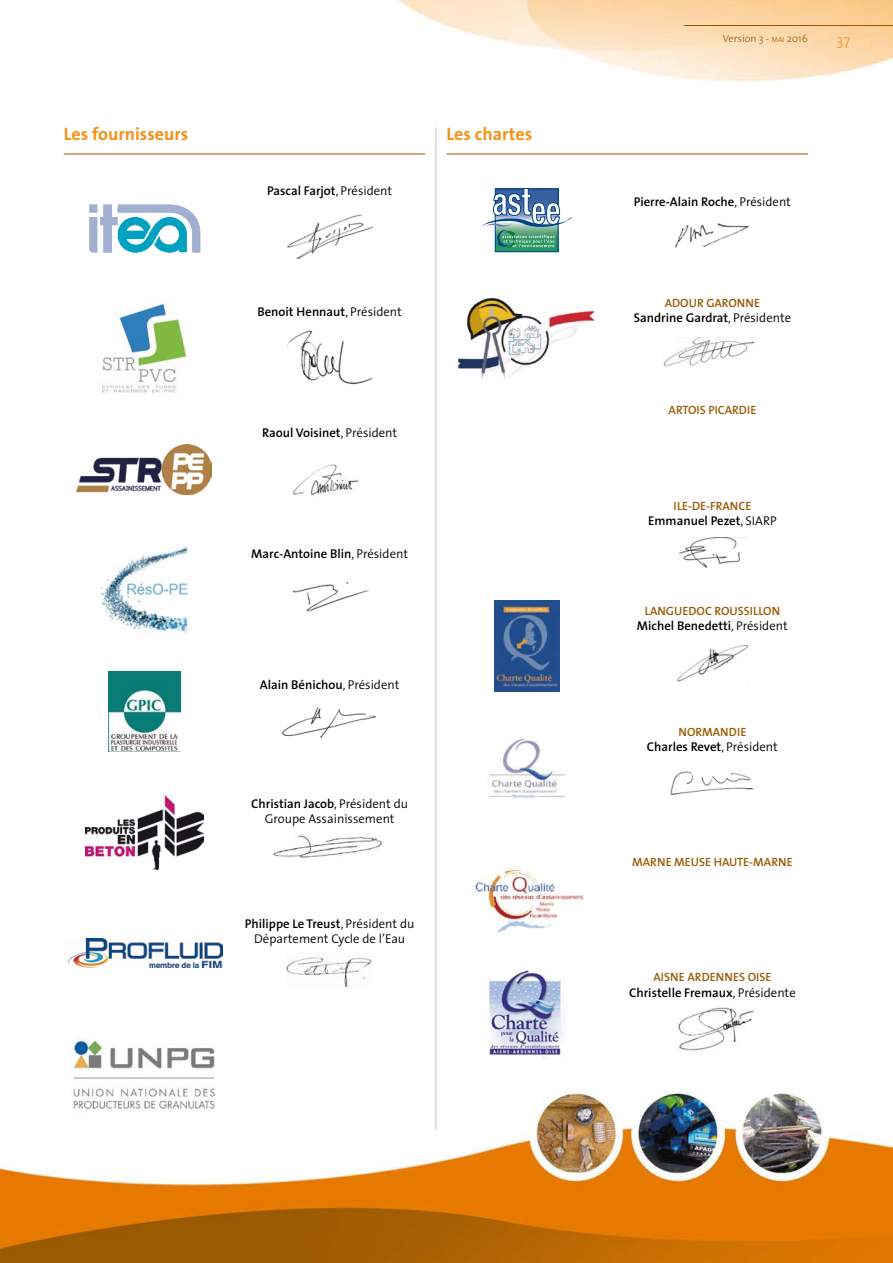
<style>
.page{position:relative;width:893px;height:1263px;background:#fff}
.page>*{position:absolute;margin:0;border:0;box-sizing:border-box;transform-origin:0 0}
.t1{font:700 18px "The Sans";color:#f39118}
.t2{font:300 15px "The Sans";color:#f39118}
.t3{font:600 12.75px "The Sans";color:#000}
.t4{font:300 12.75px/15.3px "The Sans";color:#000;text-align:center}
.t5{font:600 12px "The Sans";color:#9a5a02}
.t6{font:300 10.5px "The Sans";color:#9a5a02}
.s1{font-weight:300}
.s2{font-weight:600}
.s3{font-size:7.35px}
</style>
<div class="page">
<img style="left:0;top:0;width:893px;height:1263px">
<hr style="left:684px;top:25px;width:209px;height:1px;background:#9a5a02">
<hr style="left:64px;top:154px;width:361px;height:1px;background:#9a5a02">
<hr style="left:446px;top:154px;width:362px;height:1px;background:#9a5a02">
<img style="left:85px;top:197px;width:118px;height:60px">
<img style="left:287px;top:214px;width:85px;height:45px">
<img style="left:494px;top:600px;width:65px;height:92px">
<img style="left:669px;top:639px;width:85px;height:48px">
<img style="left:487px;top:736px;width:79px;height:62px">
<img style="left:670px;top:769px;width:85px;height:30px">
<img style="left:484px;top:967px;width:85px;height:91px">
<img style="left:670px;top:1006px;width:85px;height:47px">
<img style="left:467px;top:861px;width:119px;height:73px">
<img style="left:454px;top:294px;width:146px;height:96px">
<img style="left:658px;top:337px;width:109px;height:32px">
<img style="left:677px;top:538px;width:70px;height:33px">
<img style="left:92px;top:296px;width:104px;height:104px">
<img style="left:287px;top:330px;width:85px;height:56px">
<img style="left:77px;top:444px;width:135px;height:50px">
<img style="left:287px;top:459px;width:85px;height:40px">
<img style="left:100px;top:547px;width:89px;height:86px">
<img style="left:287px;top:580px;width:85px;height:40px">
<img style="left:108px;top:671px;width:72px;height:80px">
<img style="left:281px;top:699px;width:97px;height:44px">
<img style="left:85px;top:795px;width:118px;height:74px">
<img style="left:267px;top:831px;width:126px;height:35px">
<img style="left:66px;top:939px;width:157px;height:29px">
<img style="left:286px;top:953px;width:87px;height:35px">
<img style="left:66px;top:1032px;width:157px;height:84px">
<div style="left:495px;top:189px;width:63px;height:63px;background:#279464"></div>
<div style="left:495px;top:189px;width:63px;height:63px;border:1px solid #004587"></div>
<svg style="left:480px;top:188px;width:93px;height:60px"></svg>
<img style="left:673px;top:221px;width:79px;height:32px">
<hr style="left:435px;top:128px;width:1px;height:1002px;background:#c6c6c6">
<h1 class="t1" style="left:64px;top:119px;width:126px">Les fournisseurs</h1>
<h1 class="t1" style="left:446px;top:119px;width:87px">Les chartes</h1>
<p class="t3" style="left:267px;top:180px;width:127px">Pascal Farjot<span class="s1">, Président</span></p>
<p class="t3" style="left:257px;top:301px;width:146px">Benoit Hennaut<span class="s1">, Président</span></p>
<p class="t3" style="left:262px;top:422px;width:137px">Raoul Voisinet<span class="s1">, Président</span></p>
<p class="t3" style="left:251px;top:543px;width:158px">Marc-Antoine Blin<span class="s1">, Président</span></p>
<p class="t3" style="left:260px;top:674px;width:141px">Alain Bénichou<span class="s1">, Président</span></p>
<p class="t4" style="left:251px;top:796px;width:159px"><span class="s2">Christian Jacob</span>, Président du<br>Groupe Assainissement</p>
<p class="t4" style="left:245px;top:916px;width:171px"><span class="s2">Philippe Le Treust</span>, Président du<br>Département Cycle de l’Eau</p>
<p class="t6" style="left:723px;top:29px;width:87px">Version 3 - <span class="s3">mai</span> 2016</p>
<p class="t2" style="left:837px;top:28px;width:15px">37</p>
<p class="t3" style="left:634px;top:191px;width:159px">Pierre-Alain Roche<span class="s1">, Président</span></p>
<p class="t5" style="left:665px;top:292px;width:97px">ADOUR GARONNE</p>
<p class="t3" style="left:634px;top:307px;width:159px">Sandrine Gardrat<span class="s1">, Présidente</span></p>
<p class="t5" style="left:669px;top:400px;width:89px">ARTOIS PICARDIE</p>
<p class="t5" style="left:674px;top:496px;width:79px">ILE-DE-FRANCE</p>
<p class="t3" style="left:648px;top:510px;width:130px">Emmanuel Pezet<span class="s1">, SIARP</span></p>
<p class="t5" style="left:645px;top:601px;width:137px">LANGUEDOC ROUSSILLON</p>
<p class="t3" style="left:637px;top:615px;width:152px">Michel Benedetti<span class="s1">, Président</span></p>
<p class="t5" style="left:679px;top:722px;width:69px">NORMANDIE</p>
<p class="t3" style="left:647px;top:736px;width:133px">Charles Revet<span class="s1">, Président</span></p>
<p class="t5" style="left:632px;top:852px;width:162px">MARNE MEUSE HAUTE-MARNE</p>
<p class="t5" style="left:653px;top:967px;width:119px">AISNE ARDENNES OISE</p>
<p class="t3" style="left:629px;top:982px;width:168px">Christelle Fremaux<span class="s1">, Présidente</span></p>
</div>
